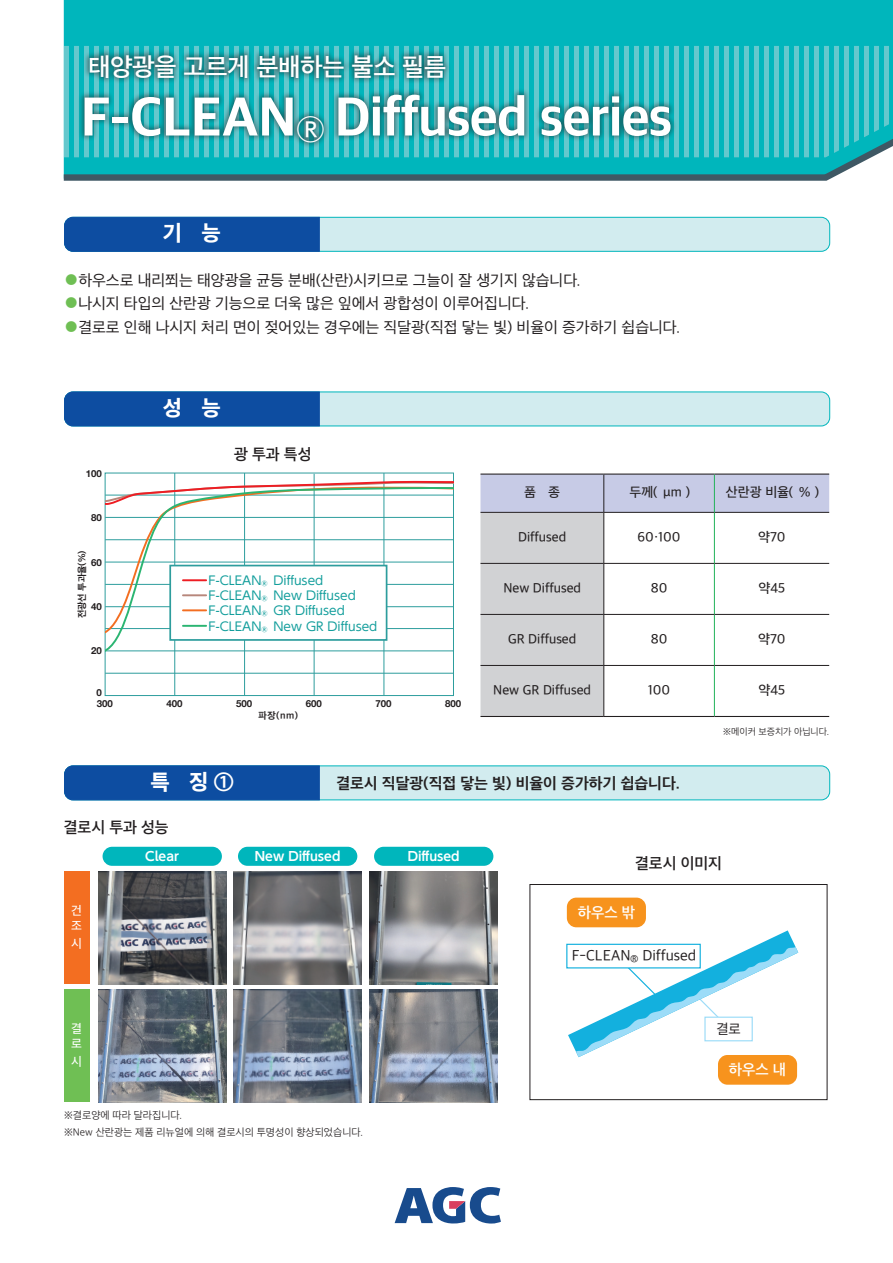
<style>
.page{position:relative;width:893px;height:1263px;background:#fff}
.page>*{position:absolute;margin:0;border:0;box-sizing:border-box;transform-origin:0 0}
.t1{font:800 55.35px "Apple SD Gothic Neo";letter-spacing:-.01em;color:#fff}
.t2{font:600 25.5px "Apple SD Gothic Neo";color:#fff}
.t3{font:800 22.35px "Apple SD Gothic Neo";color:#fff}
.t4{font:15.9px "Apple SD Gothic Neo";color:#231f20}
.t5{font:700 15.9px "Apple SD Gothic Neo";color:#231f20}
.t6{font:600 15.9px "Apple SD Gothic Neo";color:#231f20}
.t7{font:700 15.75px "Apple SD Gothic Neo";letter-spacing:.05em;color:#231f20}
.t8{font:15.3px "Apple SD Gothic Neo";color:#231f20}
.t9{font:600 15.3px "Apple SD Gothic Neo";color:#fff}
.t10{font:14.1px "Apple SD Gothic Neo";color:#231f20}
.t11{font:500 13.8px "Apple SD Gothic Neo";color:#231f20}
.t12{font:700 12.6px "UD Shin Go Pr 6 N De";color:#fff}
.t13{font:500 12.6px/15px "Apple SD Gothic Neo";color:#fff}
.t14{font:12.15px/15.3px "UD Shin Go Pr 6 N";color:#139e9c}
.t15{font:300 10.65px/17px "Apple SD Gothic Neo";color:#231f20}
.t16{font:700 9.75px "Helvetica Neue";color:#231f20}
.t17{font:700 9.75px "Apple SD Gothic Neo";color:#231f20}
.t18{font:300 9.6px "Apple SD Gothic Neo";color:#231f20}
.s1{font-family:"UD Shin Go Pr 6 N";font-weight:400;font-size:32.25px}
.s2{font-weight:300;color:#6fbf54}
.s3{font-size:9px}
</style>
<div class="page">
<div style="left:64px;top:0;width:829px;height:46px;background:#00b6bc"></div>
<svg style="left:64px;top:46px;width:829px;height:58px;background:#2abdc3"></svg>
<svg style="left:63px;top:104px;width:830px;height:77px;background:#29afb5"></svg>
<div style="left:78px;top:88px;width:599px;height:61px;background:#231f20;opacity:.5"></div>
<div style="left:83px;top:48px;width:369px;height:36px;background:#231f20;opacity:.5"></div>
<div style="left:65px;top:217px;width:765px;height:34px;background:#d2ecef;border-radius:9px"></div>
<div style="left:64px;top:217px;width:766px;height:35px;border:1px solid #00b6bc;border-radius:9px"></div>
<div style="left:64px;top:216px;width:256px;height:36px;background:#0d4da1"></div>
<div style="left:64px;top:871px;width:25px;height:113px;background:#f36e21"></div>
<div style="left:64px;top:989px;width:25px;height:113px;background:#6fbf54"></div>
<img style="left:98px;top:871px;width:128px;height:113px">
<img style="left:234px;top:871px;width:127px;height:113px">
<img style="left:370px;top:871px;width:127px;height:113px">
<img style="left:98px;top:989px;width:128px;height:113px">
<img style="left:234px;top:989px;width:127px;height:113px">
<img style="left:370px;top:989px;width:127px;height:113px">
<div style="left:103px;top:847px;width:119px;height:19px;background:#00b6bc;border-radius:10px"></div>
<div style="left:238px;top:847px;width:119px;height:19px;background:#00b6bc;border-radius:10px"></div>
<div style="left:374px;top:847px;width:119px;height:19px;background:#00b6bc;border-radius:10px"></div>
<div style="left:65px;top:392px;width:765px;height:34px;background:#d2ecef;border-radius:9px"></div>
<div style="left:64px;top:391px;width:766px;height:35px;border:1px solid #00b6bc;border-radius:9px"></div>
<div style="left:64px;top:391px;width:256px;height:36px;background:#0d4da1"></div>
<div style="left:65px;top:766px;width:765px;height:34px;background:#d2ecef;border-radius:9px"></div>
<div style="left:64px;top:765px;width:766px;height:35px;border:1px solid #00b6bc;border-radius:9px"></div>
<div style="left:64px;top:765px;width:256px;height:36px;background:#0d4da1"></div>
<div style="left:105px;top:473px;width:349px;height:223px;border:1px solid #2d9d9d"></div>
<hr style="left:314px;top:474px;width:1px;height:221px;background:#2d9d9d">
<hr style="left:384px;top:473px;width:1px;height:222px;background:#2d9d9d">
<hr style="left:244px;top:473px;width:1px;height:222px;background:#2d9d9d">
<hr style="left:174px;top:473px;width:1px;height:222px;background:#2d9d9d">
<svg style="left:105px;top:480px;width:348px;height:4px"></svg>
<svg style="left:105px;top:487px;width:348px;height:187px"></svg>
<div style="left:170px;top:566px;width:217px;height:74px;background:#fff"></div>
<div style="left:169px;top:565px;width:218px;height:76px;border:2px solid #2d9d9d"></div>
<hr style="left:183px;top:579px;width:23px;height:2px;background:#ee1d23">
<hr style="left:183px;top:594px;width:23px;height:2px;background:#b7877b">
<hr style="left:183px;top:609px;width:23px;height:2px;background:#f36e21">
<hr style="left:183px;top:625px;width:23px;height:2px;background:#2bb572">
<svg style="left:480px;top:475px;width:349px;height:241px"></svg>
<hr style="left:480px;top:473px;width:124px;height:2px;background:#231f20">
<hr style="left:604px;top:473px;width:110px;height:2px;background:#231f20">
<hr style="left:714px;top:473px;width:115px;height:2px;background:#231f20">
<hr style="left:480px;top:716px;width:124px;height:1px;background:#231f20">
<hr style="left:604px;top:716px;width:110px;height:1px;background:#231f20">
<hr style="left:714px;top:716px;width:115px;height:1px;background:#231f20">
<hr style="left:603px;top:475px;width:1px;height:37px;background:#231f20">
<hr style="left:480px;top:512px;width:124px;height:1px;background:#231f20">
<hr style="left:604px;top:512px;width:110px;height:1px;background:#231f20">
<hr style="left:603px;top:513px;width:1px;height:50px;background:#231f20">
<hr style="left:714px;top:512px;width:115px;height:1px;background:#231f20">
<hr style="left:480px;top:563px;width:124px;height:1px;background:#231f20">
<hr style="left:604px;top:563px;width:110px;height:1px;background:#231f20">
<hr style="left:603px;top:564px;width:1px;height:50px;background:#231f20">
<hr style="left:714px;top:563px;width:115px;height:1px;background:#231f20">
<hr style="left:480px;top:614px;width:124px;height:1px;background:#231f20">
<hr style="left:604px;top:614px;width:110px;height:1px;background:#231f20">
<hr style="left:603px;top:615px;width:1px;height:50px;background:#231f20">
<hr style="left:714px;top:614px;width:115px;height:1px;background:#231f20">
<hr style="left:480px;top:665px;width:124px;height:1px;background:#231f20">
<hr style="left:604px;top:665px;width:110px;height:1px;background:#231f20">
<hr style="left:603px;top:666px;width:1px;height:50px;background:#231f20">
<hr style="left:714px;top:665px;width:115px;height:1px;background:#231f20">
<hr style="left:714px;top:475px;width:1px;height:37px;background:#21b259">
<hr style="left:714px;top:513px;width:1px;height:50px;background:#21b259">
<hr style="left:714px;top:564px;width:1px;height:50px;background:#21b259">
<hr style="left:714px;top:615px;width:1px;height:50px;background:#21b259">
<hr style="left:714px;top:666px;width:1px;height:50px;background:#21b259">
<svg style="left:395px;top:1187px;width:106px;height:36px"></svg>
<div style="left:567px;top:898px;width:79px;height:29px;background:#f7931d;border-radius:9px"></div>
<div style="left:718px;top:1055px;width:79px;height:30px;background:#f7931d;border-radius:9px"></div>
<svg style="left:568px;top:930px;width:230px;height:127px"></svg>
<div style="left:705px;top:1017px;width:47px;height:24px;background:#fff"></div>
<div style="left:704px;top:1016px;width:49px;height:25px;border:1px solid #9cdcf8"></div>
<div style="left:530px;top:884px;width:297px;height:216px;border:1px solid #231f20"></div>
<h2 class="t2" style="left:88px;top:53px;width:359px">태양광을 고르게 분배하는 불소 필름</h2>
<h1 class="t1" style="left:81px;top:88px;width:593px">F-CLEAN<span class="s1">®</span> Diffused series</h1>
<h3 class="t3" style="left:163px;top:221px;width:59px">기　능</h3>
<p class="t4" style="left:65px;top:271px;width:518px"><span class="s2">●</span>하우스로 내리쬐는 태양광을 균등 분배(산란)시키므로 그늘이 잘 생기지 않습니다.</p>
<p class="t4" style="left:65px;top:295px;width:466px"><span class="s2">●</span>나시지 타입의 산란광 기능으로 더욱 많은 잎에서 광합성이 이루어집니다.</p>
<p class="t4" style="left:65px;top:318px;width:617px"><span class="s2">●</span>결로로 인해 나시지 처리 면이 젖어있는 경우에는 직달광(직접 닿는 빛) 비율이 증가하기 쉽습니다.</p>
<h3 class="t3" style="left:163px;top:395px;width:59px">성　능</h3>
<p class="t16" style="left:86px;top:465px;width:18px">100</p>
<p class="t16" style="left:91px;top:510px;width:12px">80</p>
<p class="t17" style="left:77px;top:618px;width:69px;rotate:-90deg">전광선 투과율(%)</p>
<p class="t16" style="left:91px;top:555px;width:12px">60</p>
<p class="t16" style="left:91px;top:599px;width:12px">40</p>
<p class="t16" style="left:91px;top:643px;width:12px">20</p>
<p class="t16" style="left:96px;top:685px;width:7px">0</p>
<p class="t16" style="left:97px;top:696px;width:18px">300</p>
<p class="t6" style="left:234px;top:446px;width:79px">광 투과 특성</p>
<p class="t7" style="left:223px;top:448px;width:92px">광선투과 특성</p>
<p class="t14" style="left:209px;top:572px;width:170px">F-CLEAN®Diffused<br>F-CLEAN®New Diffused<br>F-CLEAN®GR Diffused<br>F-CLEAN®New GR Diffused</p>
<p class="t16" style="left:166px;top:696px;width:18px">400</p>
<p class="t16" style="left:236px;top:696px;width:18px">500</p>
<p class="t16" style="left:306px;top:696px;width:18px">600</p>
<p class="t16" style="left:375px;top:696px;width:18px">700</p>
<p class="t16" style="left:445px;top:696px;width:18px">800</p>
<p class="t17" style="left:258px;top:711px;width:41px">파장(nm)</p>
<p class="t11" style="left:524px;top:485px;width:37px">품　종</p>
<p class="t11" style="left:630px;top:485px;width:65px">두께（ μm）</p>
<p class="t11" style="left:726px;top:485px;width:98px">산란광 비율（％）</p>
<p class="t11" style="left:518px;top:530px;width:49px">Diffused</p>
<p class="t11" style="left:638px;top:530px;width:45px">60·100</p>
<p class="t11" style="left:758px;top:530px;width:29px">약70</p>
<p class="t11" style="left:503px;top:581px;width:79px">New Diffused</p>
<p class="t11" style="left:651px;top:581px;width:18px">80</p>
<p class="t11" style="left:758px;top:581px;width:28px">약45</p>
<p class="t11" style="left:508px;top:632px;width:70px">GR Diffused</p>
<p class="t11" style="left:651px;top:632px;width:18px">80</p>
<p class="t11" style="left:758px;top:632px;width:29px">약70</p>
<p class="t11" style="left:493px;top:683px;width:99px">New GR Diffused</p>
<p class="t11" style="left:648px;top:683px;width:24px">100</p>
<p class="t11" style="left:758px;top:683px;width:28px">약45</p>
<p class="t18" style="left:723px;top:727px;width:108px">※메이커 보증치가 아닙니다.</p>
<h3 class="t3" style="left:150px;top:769px;width:85px">특　징 ①</h3>
<p class="t5" style="left:336px;top:775px;width:345px">결로시 직달광(직접 닿는 빛) 비율이 증가하기 쉽습니다.</p>
<p class="t6" style="left:64px;top:819px;width:106px">결로시 투과 성능</p>
<p class="t13" style="left:71px;top:903px;width:12px">건 조</p>
<p class="t13" style="left:71px;top:937px;width:11px">시</p>
<p class="t13" style="left:71px;top:1021px;width:12px">결 로</p>
<p class="t13" style="left:71px;top:1055px;width:11px">시</p>
<p class="t12" style="left:145px;top:846px;width:35px">Clear</p>
<p class="t12" style="left:255px;top:846px;width:87px">New Diffused</p>
<p class="t12" style="left:408px;top:846px;width:53px">Diffused</p>
<p class="t15" style="left:64px;top:1107px;width:301px">※결로양에 따라 달라집니다.<br>※New 산란광는 제품 리뉴얼에 의해 결로시의 투명성이 향상되었습니다.</p>
<p class="t6" style="left:635px;top:854px;width:88px">결로시 이미지</p>
<p class="t9" style="left:578px;top:904px;width:59px">하우스 밖</p>
<p class="t8" style="left:572px;top:947px;width:126px">F-CLEAN<span class="s3">Ⓡ</span> Diffused</p>
<p class="t10" style="left:716px;top:1021px;width:26px">결로</p>
<p class="t9" style="left:729px;top:1061px;width:59px">하우스 내</p>
</div>
